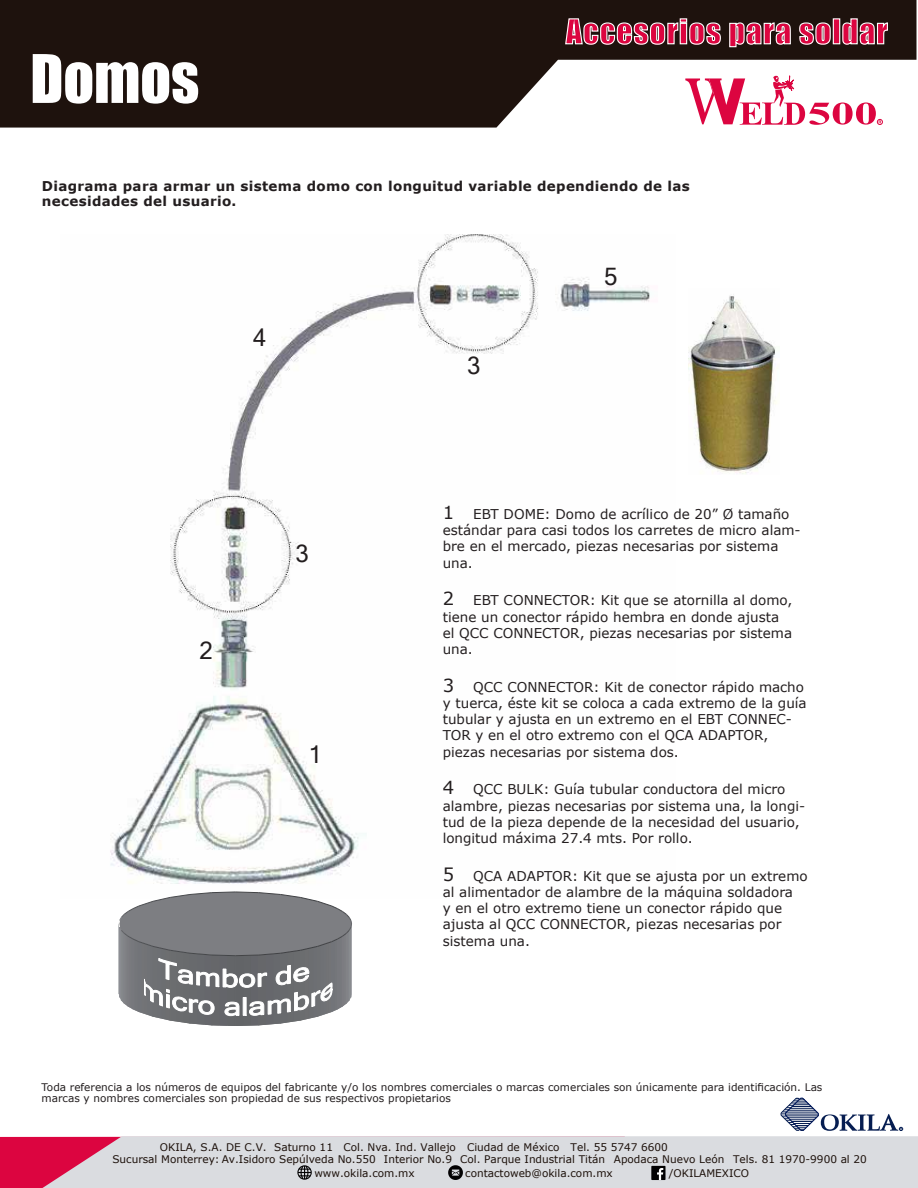
<style>
.page{position:relative;width:918px;height:1188px;background:#fff}
.page>*{position:absolute;margin:0;border:0;box-sizing:border-box;transform-origin:0 0}
.t1{font:61.8px "Impact";color:#fff}
.t2{font:31.5px "Impact";letter-spacing:.035em;color:#dc0540}
.t3{font:24px "Microsoft Sans Serif";color:#231e1f}
.t4{font:13.5px/16.2px "Verdana";color:#231e1f}
.t5{font:700 13.5px/15px "Verdana";letter-spacing:.025em;color:#231e1f}
.t6{font:10.5px/12px "Verdana";color:#1d110b}
.t7{font:10.5px/10.5px "Verdana";color:#231e1f}
.s1{font-size:18px}
</style>
<div class="page">
<div style="left:625px;top:1136px;width:293px;height:52px;background:#dadce0"></div>
<svg style="left:780px;top:1097px;width:123px;height:34px"></svg>
<svg style="left:0;top:0;width:916px;height:128px;fill:#1e120d"></svg>
<svg style="left:564px;top:14px;width:158px;height:31px;background:#4c433f"></svg>
<svg style="left:729px;top:22px;width:62px;height:26px;background:#59504c"></svg>
<svg style="left:798px;top:22px;width:33px;height:23px"></svg>
<div style="left:833px;top:18px;width:7px;height:26px;border:1px solid #fff"></div>
<svg style="left:842px;top:18px;width:47px;height:27px"></svg>
<svg style="left:685px;top:70px;width:198px;height:55px"></svg>
<svg style="left:0;top:1136px;width:625px;height:52px;background:#d9beca"></svg>
<div style="left:651px;top:1166px;width:15px;height:14px;background:#020102"></div>
<svg style="left:657px;top:1168px;width:6px;height:12px"></svg>
<img style="left:110px;top:235px;width:540px;height:657px">
<svg style="left:118px;top:892px;width:234px;height:134px"></svg>
<img style="left:688px;top:294px;width:90px;height:180px">
<h1 class="t1" style="left:30px;top:31px;width:171px">Domos</h1>
<h2 class="t2" style="left:566px;top:7px;width:323px">Accesorios para soldar</h2>
<p class="t5" style="left:42px;top:179px;width:649px">Diagrama para armar un sistema domo con longuitud variable dependiendo de las necesidades del usuario.</p>
<h3 class="t3" style="left:253px;top:324px;width:15px">4</h3>
<h3 class="t3" style="left:199px;top:637px;width:15px">2</h3>
<h3 class="t3" style="left:295px;top:540px;width:15px">3</h3>
<h3 class="t3" style="left:308px;top:741px;width:15px">1</h3>
<h3 class="t3" style="left:467px;top:352px;width:15px">3</h3>
<h3 class="t3" style="left:604px;top:263px;width:15px">5</h3>
<p class="t4" style="left:443px;top:506px;width:360px"><span class="s1">1</span> EBT DOME: Domo de acrílico de 20” Ø tamaño estándar para casi todos los carretes de micro alam&shy;bre en el mercado, piezas necesarias por sistema una.</p>
<p class="t4" style="left:443px;top:593px;width:351px"><span class="s1">2</span> EBT CONNECTOR: Kit que se atornilla al domo, tiene un conector rápido hembra en donde ajusta el QCC CONNECTOR, piezas necesarias por sistema una.</p>
<p class="t4" style="left:443px;top:679px;width:366px"><span class="s1">3</span> QCC CONNECTOR: Kit de conector rápido macho y tuerca, éste kit se coloca a cada extremo de la guía tubular y ajusta en un extremo en el EBT CONNEC-TOR y en el otro extremo con el QCA ADAPTOR, piezas necesarias por sistema dos.</p>
<p class="t4" style="left:443px;top:782px;width:364px"><span class="s1">4</span> QCC BULK: Guía tubular conductora del micro alambre, piezas necesarias por sistema una, la longi&shy;tud de la pieza depende de la necesidad del usuario, longitud máxima 27.4 mts. Por rollo.</p>
<p class="t4" style="left:443px;top:868px;width:366px"><span class="s1">5</span> QCA ADAPTOR: Kit que se ajusta por un extremo al alimentador de alambre de la máquina soldadora<br>y en el otro extremo tiene un conector rápido que ajusta al QCC CONNECTOR, piezas necesarias por sistema una.</p>
<p class="t7" style="left:42px;top:1082px;width:782px">Toda referencia a los números de equipos del fabricante y/o los nombres comerciales o marcas comerciales son únicamente para identificación. Las marcas y nombres comerciales son propiedad de sus respectivos propietarios</p>
<p class="t6" style="left:112px;top:1142px;width:756px;text-indent:48px">OKILA, S.A. DE C.V. Saturno 11 Col. Nva. Ind. Vallejo Ciudad de México Tel. 55 5747 6600<br>Sucursal Monterrey: Av.Isidoro Sepúlveda No.550 Interior No.9 Col. Parque Industrial Titán Apodaca Nuevo León Tels. 81 1970-9900 al 20</p>
<p class="t6" style="left:314px;top:1167px;width:102px">www.okila.com.mx</p>
<p class="t6" style="left:465px;top:1167px;width:149px">contactoweb@okila.com.mx</p>
<p class="t6" style="left:669px;top:1167px;width:82px">/OKILAMEXICO</p>
</div>
